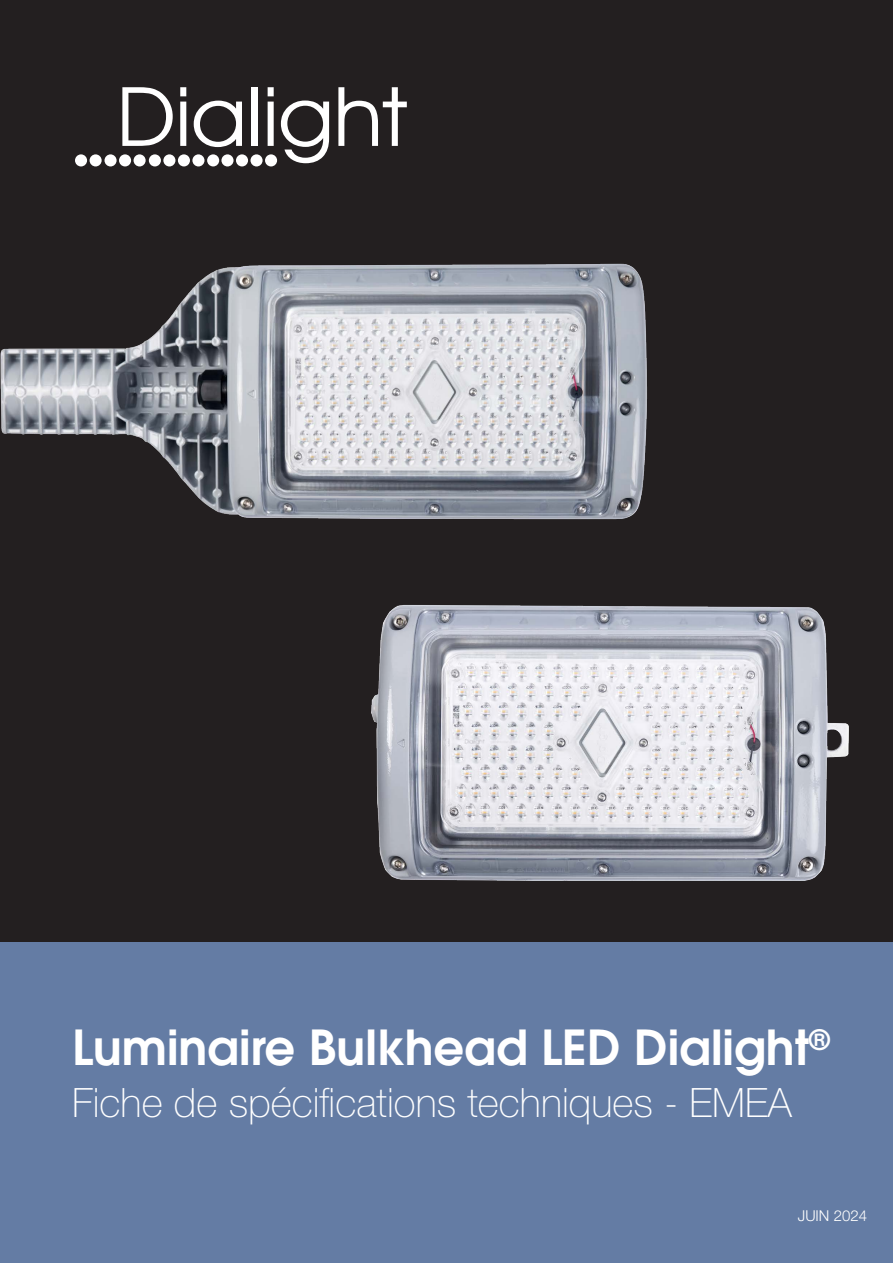
<style>
.page{position:relative;width:893px;height:1263px;background:#fff}
.page>*{position:absolute;margin:0;border:0;box-sizing:border-box;transform-origin:0 0}
.Cover_Title{font:600 48px "ITC Avant Garde Std";color:#fff}
.Cover_Subtitle{font:100 40.5px "Helvetica Neue LT Std";color:#fff}
.Cover_Subtitle-2{font:300 15px "Helvetica Neue LT Std";color:#fff}
</style>
<div class="page">
<div style="left:0;top:0;width:893px;height:950px;background:#231f20"></div>
<img style="left:0;top:144px;width:647px;height:376px">
<div style="left:0;top:943px;width:893px;height:320px;background:#647ca4"></div>
<div style="left:265px;top:154px;width:12px;height:12px;background:#fff;border-radius:50%"></div>
<div style="left:250px;top:154px;width:13px;height:12px;background:#fff;border-radius:50%"></div>
<div style="left:236px;top:154px;width:12px;height:12px;background:#fff;border-radius:50%"></div>
<div style="left:221px;top:154px;width:13px;height:12px;background:#fff;border-radius:50%"></div>
<div style="left:207px;top:154px;width:12px;height:12px;background:#fff;border-radius:50%"></div>
<div style="left:192px;top:154px;width:12px;height:12px;background:#fff;border-radius:50%"></div>
<div style="left:178px;top:154px;width:12px;height:12px;background:#fff;border-radius:50%"></div>
<div style="left:163px;top:154px;width:12px;height:12px;background:#fff;border-radius:50%"></div>
<div style="left:149px;top:154px;width:12px;height:12px;background:#fff;border-radius:50%"></div>
<div style="left:134px;top:154px;width:12px;height:12px;background:#fff;border-radius:50%"></div>
<div style="left:119px;top:154px;width:12px;height:12px;background:#fff;border-radius:50%"></div>
<div style="left:104px;top:154px;width:13px;height:12px;background:#fff;border-radius:50%"></div>
<div style="left:90px;top:154px;width:12px;height:12px;background:#fff;border-radius:50%"></div>
<div style="left:75px;top:154px;width:12px;height:12px;background:#fff;border-radius:50%"></div>
<svg style="left:122px;top:87px;width:51px;height:59px"></svg>
<svg style="left:180px;top:87px;width:6px;height:59px"></svg>
<svg style="left:194px;top:101px;width:48px;height:46px"></svg>
<div style="left:252px;top:87px;width:6px;height:59px;background:#fff"></div>
<svg style="left:268px;top:87px;width:6px;height:59px"></svg>
<svg style="left:281px;top:101px;width:48px;height:62px"></svg>
<svg style="left:338px;top:87px;width:69px;height:59px"></svg>
<img style="left:371px;top:605px;width:478px;height:276px">
<p class="Cover_Title" style="left:72px;top:1016px;width:759px">Luminaire Bulkhead LED Dialight<sup>®</sup></p>
<p class="Cover_Subtitle" style="left:72px;top:1080px;width:721px">Fiche de spécifications techniques - EMEA</p>
<p class="Cover_Subtitle-2" style="left:798px;top:1206px;width:71px">JUIN 2024</p>
</div>
